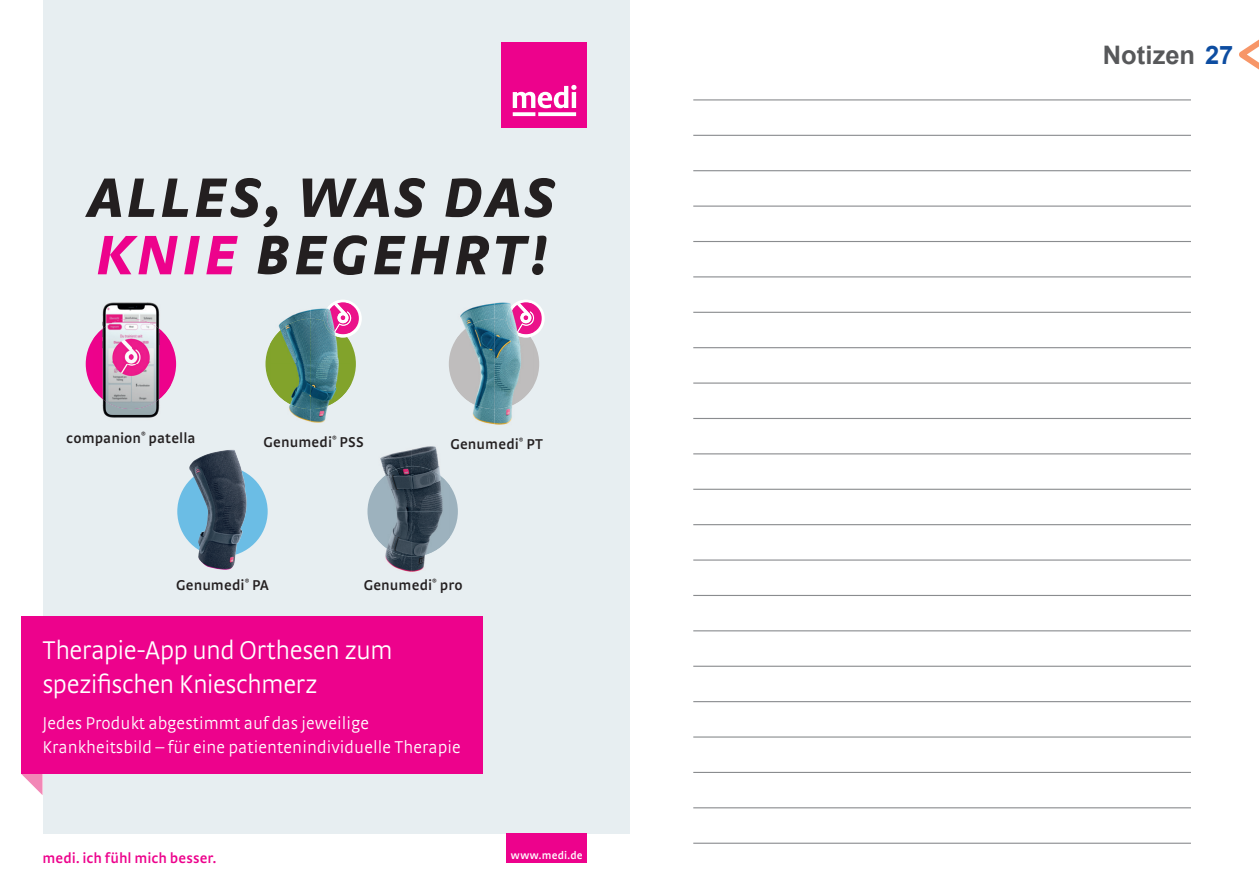
<style>
.page{position:relative;width:1259px;height:893px;background:#fff}
.page>*{position:absolute;margin:0;border:0;box-sizing:border-box;transform-origin:0 0}
.t1{font:italic 900 58.5px/57.4px "medi Strada Pro";letter-spacing:.07em;color:#231f20}
.t2{font:300 27px/34.2px "medi Strada Pro";letter-spacing:-.025em;color:#fff}
.t3{font:700 25.5px "Arial";letter-spacing:-.005em;color:#57585a}
.t4{font:300 18px/23.2px "medi Strada Pro";letter-spacing:.005em;color:#fff}
.t5{font:600 15px "medi Strada Pro";letter-spacing:.005em;color:#231f20}
.t6{font:600 15px "medi Strada Pro";color:#ed028c}
.t7{font:600 11.25px "medi Strada Pro";letter-spacing:.015em;color:#fff}
.s1{color:#ed028c}
.s2{color:#0d4da1}
</style>
<div class="page">
<svg style="left:1239px;top:39px;width:20px;height:31px"></svg>
<hr style="left:693px;top:99px;width:498px;height:1px;background:#8a8c8f">
<hr style="left:693px;top:241px;width:498px;height:1px;background:#8a8c8f">
<hr style="left:693px;top:382px;width:498px;height:2px;background:#8a8c8f">
<hr style="left:693px;top:524px;width:498px;height:1px;background:#8a8c8f">
<hr style="left:693px;top:666px;width:498px;height:1px;background:#8a8c8f">
<hr style="left:693px;top:807px;width:498px;height:1px;background:#8a8c8f">
<hr style="left:693px;top:135px;width:498px;height:1px;background:#8a8c8f">
<hr style="left:693px;top:276px;width:498px;height:1px;background:#8a8c8f">
<hr style="left:693px;top:418px;width:498px;height:1px;background:#8a8c8f">
<hr style="left:693px;top:559px;width:498px;height:2px;background:#8a8c8f">
<hr style="left:693px;top:701px;width:498px;height:1px;background:#8a8c8f">
<hr style="left:693px;top:843px;width:498px;height:1px;background:#8a8c8f">
<hr style="left:693px;top:170px;width:498px;height:1px;background:#8a8c8f">
<hr style="left:693px;top:312px;width:498px;height:1px;background:#8a8c8f">
<hr style="left:693px;top:453px;width:498px;height:1px;background:#8a8c8f">
<hr style="left:693px;top:595px;width:498px;height:1px;background:#8a8c8f">
<hr style="left:693px;top:736px;width:498px;height:2px;background:#8a8c8f">
<hr style="left:693px;top:206px;width:498px;height:1px;background:#8a8c8f">
<hr style="left:693px;top:347px;width:498px;height:1px;background:#8a8c8f">
<hr style="left:693px;top:489px;width:498px;height:1px;background:#8a8c8f">
<hr style="left:693px;top:630px;width:498px;height:1px;background:#8a8c8f">
<hr style="left:693px;top:772px;width:498px;height:1px;background:#8a8c8f">
<div style="left:43px;top:0;width:586px;height:833px;background:#e7eef1"></div>
<svg style="left:502px;top:43px;width:85px;height:85px;background:#ef219a"></svg>
<div style="left:506px;top:833px;width:81px;height:30px;background:#ed028c"></div>
<svg style="left:21px;top:774px;width:22px;height:21px"></svg>
<div style="left:21px;top:617px;width:462px;height:157px;background:#ed028c"></div>
<div style="left:177px;top:466px;width:91px;height:91px;background:#6bbde5;border-radius:50%"></div>
<img style="left:189px;top:450px;width:58px;height:120px">
<div style="left:367px;top:466px;width:91px;height:91px;background:#9db2be;border-radius:50%"></div>
<img style="left:380px;top:449px;width:32px;height:17px">
<img style="left:412px;top:446px;width:27px;height:20px">
<img style="left:385px;top:557px;width:27px;height:15px">
<img style="left:412px;top:557px;width:13px;height:15px">
<img style="left:374px;top:466px;width:76px;height:91px">
<div style="left:86px;top:319px;width:90px;height:90px;background:#ed028c;border-radius:50%"></div>
<img style="left:102px;top:302px;width:30px;height:17px">
<img style="left:132px;top:302px;width:28px;height:17px">
<img style="left:103px;top:409px;width:29px;height:9px">
<img style="left:132px;top:409px;width:27px;height:9px">
<img style="left:94px;top:319px;width:76px;height:90px">
<div style="left:449px;top:319px;width:90px;height:90px;background:#bfbdbd;border-radius:50%"></div>
<div style="left:507px;top:300px;width:38px;height:38px;background:#fff;border-radius:50%"></div>
<img style="left:460px;top:302px;width:47px;height:17px">
<img style="left:472px;top:409px;width:40px;height:16px">
<img style="left:456px;top:319px;width:77px;height:90px">
<img style="left:507px;top:300px;width:26px;height:38px">
<svg style="left:510px;top:302px;width:32px;height:32px"></svg>
<img style="left:517px;top:303px;width:13px;height:8px">
<img style="left:517px;top:311px;width:16px;height:21px">
<svg style="left:265px;top:319px;width:91px;height:90px"></svg>
<div style="left:324px;top:300px;width:38px;height:38px;background:#fff;border-radius:50%"></div>
<img style="left:286px;top:308px;width:38px;height:11px">
<img style="left:289px;top:409px;width:38px;height:14px">
<img style="left:270px;top:319px;width:81px;height:90px">
<img style="left:324px;top:300px;width:27px;height:38px">
<svg style="left:327px;top:302px;width:32px;height:32px"></svg>
<img style="left:334px;top:303px;width:14px;height:8px">
<img style="left:334px;top:311px;width:17px;height:21px">
<p class="t1" style="left:89px;top:167px;width:468px">ALLES, WAS DAS<br><span class="s1">KNIE</span> BEGEHRT!</p>
<p class="t5" style="left:66px;top:428px;width:131px">companion<sup>®</sup> patella</p>
<p class="t5" style="left:450px;top:434px;width:94px">Genumedi<sup>®</sup> PT</p>
<p class="t5" style="left:264px;top:433px;width:102px">Genumedi<sup>®</sup> PSS</p>
<p class="t5" style="left:176px;top:576px;width:94px">Genumedi<sup>®</sup> PA</p>
<p class="t5" style="left:364px;top:576px;width:100px">Genumedi<sup>®</sup> pro</p>
<p class="t2" style="left:43px;top:633px;width:352px">Therapie-App und Orthesen zum spezifischen Knieschmerz</p>
<p class="t4" style="left:43px;top:711px;width:420px">Jedes Produkt abgestimmt auf das jeweilige<br>Krankheitsbild – für eine patientenindividuelle Therapie</p>
<p class="t6" style="left:43px;top:848px;width:175px">medi. ich fühl mich besser.</p>
<p class="t7" style="left:511px;top:848px;width:73px">www.medi.de</p>
<h3 class="t3" style="left:1103px;top:37px;width:132px">Notizen <span class="s2">27</span></h3>
</div>
